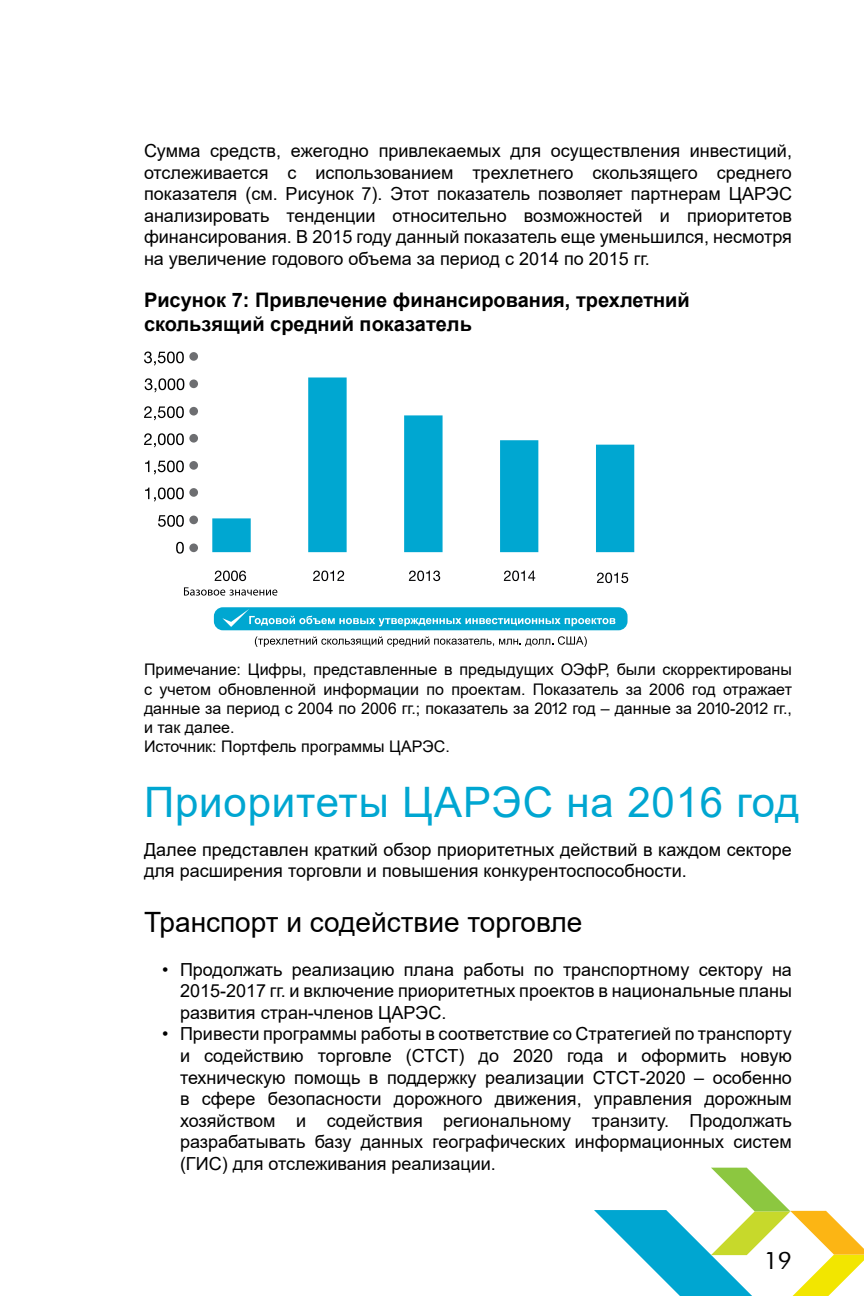
<style>
.page{position:relative;width:864px;height:1296px;background:#fff}
.page>*{position:absolute;margin:0;border:0;box-sizing:border-box;transform-origin:0 0}
.t1{font:42px "Arial";letter-spacing:.02em;color:#00a6d1}
.t2{font:28px "Arial";color:#000}
.t3{font:24px "Futura BT";color:#000}
.t4{font:700 20px/24px "Arial";color:#000}
.t5{font:18px/21.6px "Arial";color:#000;text-align:justify}
.t6{font:16px/19.2px "Arial";color:#000}
</style>
<div class="page">
<svg style="left:594px;top:1168px;width:270px;height:128px"></svg>
<svg style="left:212px;top:377px;width:422px;height:175px"></svg>
<div style="left:189px;top:407px;width:9px;height:9px;background:#6d6e71;border-radius:50%"></div>
<div style="left:189px;top:379px;width:9px;height:9px;background:#6d6e71;border-radius:50%"></div>
<div style="left:189px;top:352px;width:9px;height:9px;background:#6d6e71;border-radius:50%"></div>
<div style="left:189px;top:434px;width:9px;height:9px;background:#6d6e71;border-radius:50%"></div>
<div style="left:189px;top:461px;width:9px;height:9px;background:#6d6e71;border-radius:50%"></div>
<div style="left:189px;top:488px;width:9px;height:9px;background:#6d6e71;border-radius:50%"></div>
<div style="left:189px;top:516px;width:9px;height:8px;background:#6d6e71;border-radius:50%"></div>
<div style="left:189px;top:543px;width:9px;height:9px;background:#6d6e71;border-radius:50%"></div>
<svg style="left:144px;top:406px;width:40px;height:14px"></svg>
<svg style="left:145px;top:378px;width:39px;height:14px"></svg>
<svg style="left:144px;top:352px;width:40px;height:14px"></svg>
<svg style="left:144px;top:433px;width:40px;height:14px"></svg>
<svg style="left:145px;top:460px;width:39px;height:14px"></svg>
<svg style="left:145px;top:488px;width:39px;height:14px"></svg>
<svg style="left:176px;top:542px;width:8px;height:12px"></svg>
<svg style="left:215px;top:571px;width:31px;height:10px"></svg>
<svg style="left:184px;top:587px;width:93px;height:9px"></svg>
<svg style="left:313px;top:571px;width:31px;height:10px"></svg>
<svg style="left:409px;top:571px;width:31px;height:10px"></svg>
<svg style="left:504px;top:571px;width:31px;height:10px"></svg>
<svg style="left:597px;top:573px;width:31px;height:10px"></svg>
<div style="left:214px;top:607px;width:414px;height:23px;background:#00a7d1;border-radius:9px"></div>
<svg style="left:222px;top:609px;width:393px;height:18px"></svg>
<svg style="left:255px;top:636px;width:332px;height:11px"></svg>
<svg style="left:158px;top:515px;width:26px;height:12px"></svg>
<p class="t5" style="left:144px;top:140px;width:650px">Сумма средств, ежегодно привлекаемых для осуществления инвестиций, отслеживается с использованием трехлетнего скользящего среднего показателя (см. Рисунок 7). Этот показатель позволяет партнерам ЦАРЭС анализировать тенденции относительно возможностей и приоритетов финансирования. В 2015 году данный показатель еще уменьшился, несмотря на увеличение годового объема за период с 2014 по 2015 гг.</p>
<p class="t4" style="left:144px;top:289px;width:547px">Рисунок 7: Привлечение финансирования, трехлетний скользящий средний показатель</p>
<p class="t6" style="left:144px;top:660px;width:650px">Примечание: Цифры, представленные в предыдущих ОЭфР, были скорректированы с учетом обновленной информации по проектам. Показатель за 2006 год отражает данные за период с 2004 по 2006 гг.; показатель за 2012 год – данные за 2010-2012 гг., и так далее.<br>Источник: Портфель программы ЦАРЭС.</p>
<h1 class="t1" style="left:144px;top:773px;width:657px">Приоритеты ЦАРЭС на 2016 год</h1>
<p class="t5" style="left:144px;top:838px;width:649px">Далее представлен краткий обзор приоритетных действий в каждом секторе для расширения торговли и повышения конкурентоспособности.</p>
<h2 class="t2" style="left:144px;top:903px;width:440px">Транспорт и содействие торговле</h2>
<p class="t5" style="left:180px;top:958px;width:613px;text-indent:-18px">• Продолжать реализацию плана работы по транспортному сектору на 2015-2017 гг. и включение приоритетных проектов в национальные планы развития стран-членов ЦАРЭС.</p>
<p class="t5" style="left:180px;top:1023px;width:614px;text-indent:-18px">• Привести программы работы в соответствие со Стратегией по транспорту и содействию торговле (СТСТ) до 2020 года и оформить новую техническую помощь в поддержку реализации СТСТ-2020 – особенно в сфере безопасности дорожного движения, управления дорожным хозяйством и содействия региональному транзиту. Продолжать разрабатывать базу данных географических информационных систем (ГИС) для отслеживания реализации.</p>
<h3 class="t3" style="left:764px;top:1246px;width:30px">19</h3>
</div>
